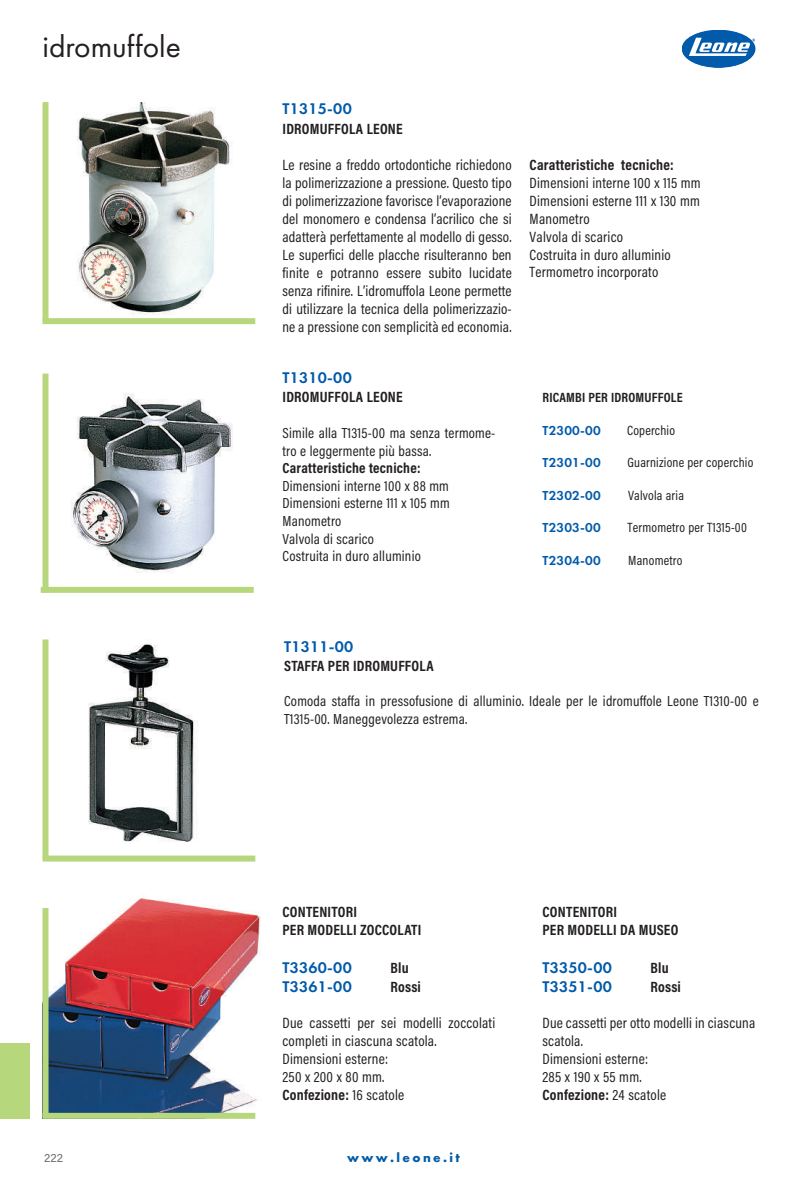
<style>
.page{position:relative;width:808px;height:1191px;background:#fff}
.page>*{position:absolute;margin:0;border:0;box-sizing:border-box;transform-origin:0 0}
.t1{font:31.5px "Futura PT";color:#231f20}
.t2{font:600 16.05px "Futura PT";letter-spacing:.015em;color:#015aaa}
.t3{font:15px/18px "Acumin Pro Cond";letter-spacing:.015em;color:#231f20}
.t4{font:700 15px/18px "Acumin Pro Cond";letter-spacing:.015em;color:#231f20}
.t5{font:14.7px/17.7px "Acumin Pro Cond";letter-spacing:.015em;color:#231f20}
.t6{font:700 14.7px "Acumin Pro Cond";letter-spacing:.015em;color:#231f20}
.t7{font:13.5px "Acumin Pro Cond";letter-spacing:.015em;color:#231f20}
.t8{font:600 13.5px "Futura PT";letter-spacing:.015em;color:#015aaa}
.t9{font:700 13.5px "Acumin Pro Cond";letter-spacing:.015em;color:#231f20}
.t10{font:700 13.35px "Futura PT";letter-spacing:.18em;color:#015aaa}
.t11{font:12px "Acumin Pro";color:#6c6d70}
.s1{font-weight:700}
</style>
<div class="page">
<div style="left:0;top:1043px;width:30px;height:75px;background:#b7d77d"></div>
<svg style="left:682px;top:30px;width:73px;height:37px"></svg>
<img style="left:77px;top:102px;width:155px;height:213px">
<div style="left:43px;top:318px;width:212px;height:6px;background:#b7d77d"></div>
<div style="left:43px;top:102px;width:6px;height:219px;background:#b7d77d"></div>
<img style="left:49px;top:393px;width:205px;height:194px">
<div style="left:43px;top:373px;width:6px;height:219px;background:#b7d77d"></div>
<div style="left:41px;top:587px;width:213px;height:6px;background:#b7d77d"></div>
<img style="left:88px;top:643px;width:110px;height:199px">
<div style="left:43px;top:639px;width:6px;height:219px;background:#b7d77d"></div>
<div style="left:43px;top:855px;width:212px;height:6px;background:#b7d77d"></div>
<img style="left:49px;top:898px;width:212px;height:220px">
<div style="left:43px;top:908px;width:6px;height:209px;background:#b7d77d"></div>
<div style="left:43px;top:1112px;width:212px;height:6px;background:#b7d77d"></div>
<h1 class="t1" style="left:43px;top:28px;width:140px">idromuffole</h1>
<p class="t2" style="left:282px;top:99px;width:71px">T1315-00</p>
<p class="t4" style="left:282px;top:119px;width:122px">IDROMUFFOLA LEONE</p>
<p class="t3" style="left:282px;top:155px;width:231px;text-align:justify">Le resine a freddo ortodontiche richiedono la polimerizzazione a pressione. Questo tipo di polimerizzazione favorisce l’evaporazione del monomero e condensa l’acrilico che si adatterà perfettamente al modello di gesso.<br>Le superfici delle placche risulteranno ben finite e potranno essere subito lucidate senza rifinire. L’idromuffola Leone permette di utilizzare la tecnica della polimerizzazio&shy;ne a pressione con semplicità ed economia.</p>
<p class="t4" style="left:530px;top:155px;width:146px">Caratteristiche tecniche:</p>
<p class="t3" style="left:530px;top:173px;width:173px">Dimensioni interne 100 x 115 mm<br>Dimensioni esterne 111 x 130 mm<br>Manometro<br>Valvola di scarico<br>Costruita in duro alluminio<br>Termometro incorporato</p>
<p class="t2" style="left:282px;top:367px;width:71px">T1310-00</p>
<p class="t4" style="left:282px;top:388px;width:122px">IDROMUFFOLA LEONE</p>
<p class="t5" style="left:282px;top:424px;width:214px">Simile alla T1315-00 ma senza termome&shy;tro e leggermente più bassa.</p>
<p class="t6" style="left:282px;top:458px;width:140px">Caratteristiche tecniche:</p>
<p class="t5" style="left:282px;top:476px;width:169px">Dimensioni interne 100 x 88 mm<br>Dimensioni esterne 111 x 105 mm<br>Manometro<br>Valvola di scarico<br>Costruita in duro alluminio</p>
<p class="t9" style="left:542px;top:389px;width:142px">RICAMBI PER IDROMUFFOLE</p>
<p class="t8" style="left:542px;top:422px;width:60px">T2300-00</p>
<p class="t7" style="left:627px;top:421px;width:49px">Coperchio</p>
<p class="t8" style="left:542px;top:454px;width:60px">T2301-00</p>
<p class="t7" style="left:627px;top:454px;width:127px">Guarnizione per coperchio</p>
<p class="t8" style="left:542px;top:487px;width:60px">T2302-00</p>
<p class="t7" style="left:628px;top:486px;width:57px">Valvola aria</p>
<p class="t8" style="left:542px;top:519px;width:60px">T2303-00</p>
<p class="t7" style="left:627px;top:519px;width:121px">Termometro per T1315-00</p>
<p class="t8" style="left:542px;top:551px;width:60px">T2304-00</p>
<p class="t7" style="left:628px;top:551px;width:56px">Manometro</p>
<p class="t2" style="left:284px;top:636px;width:71px">T1311-00</p>
<p class="t4" style="left:284px;top:656px;width:151px">STAFFA PER IDROMUFFOLA</p>
<p class="t5" style="left:284px;top:692px;width:476px">Comoda staffa in pressofusione di alluminio. Ideale per le idromuffole Leone T1310-00 e<br>T1315-00. Maneggevolezza estrema.</p>
<p class="t4" style="left:282px;top:902px;width:140px">CONTENITORI<br>PER MODELLI ZOCCOLATI</p>
<p class="t2" style="left:282px;top:957px;width:71px">T3360-00</p>
<p class="t4" style="left:390px;top:958px;width:20px">Blu</p>
<p class="t2" style="left:282px;top:976px;width:71px">T3361-00</p>
<p class="t4" style="left:390px;top:977px;width:32px">Rossi</p>
<p class="t3" style="left:282px;top:1013px;width:214px">Due cassetti per sei modelli zoccolati completi in ciascuna scatola.<br>Dimensioni esterne:<br>250 x 200 x 80 mm.<br><span class="s1">Confezione:</span> 16 scatole</p>
<p class="t4" style="left:542px;top:902px;width:137px">CONTENITORI<br>PER MODELLI DA MUSEO</p>
<p class="t2" style="left:542px;top:957px;width:71px">T3350-00</p>
<p class="t4" style="left:650px;top:958px;width:20px">Blu</p>
<p class="t2" style="left:542px;top:976px;width:71px">T3351-00</p>
<p class="t4" style="left:650px;top:977px;width:32px">Rossi</p>
<p class="t3" style="left:542px;top:1013px;width:214px">Due cassetti per otto modelli in ciascuna scatola.<br>Dimensioni esterne:<br>285 x 190 x 55 mm.<br><span class="s1">Confezione:</span> 24 scatole</p>
<p class="t11" style="left:44px;top:1149px;width:20px">222</p>
<p class="t10" style="left:347px;top:1148px;width:114px">www.leone.it</p>
</div>
